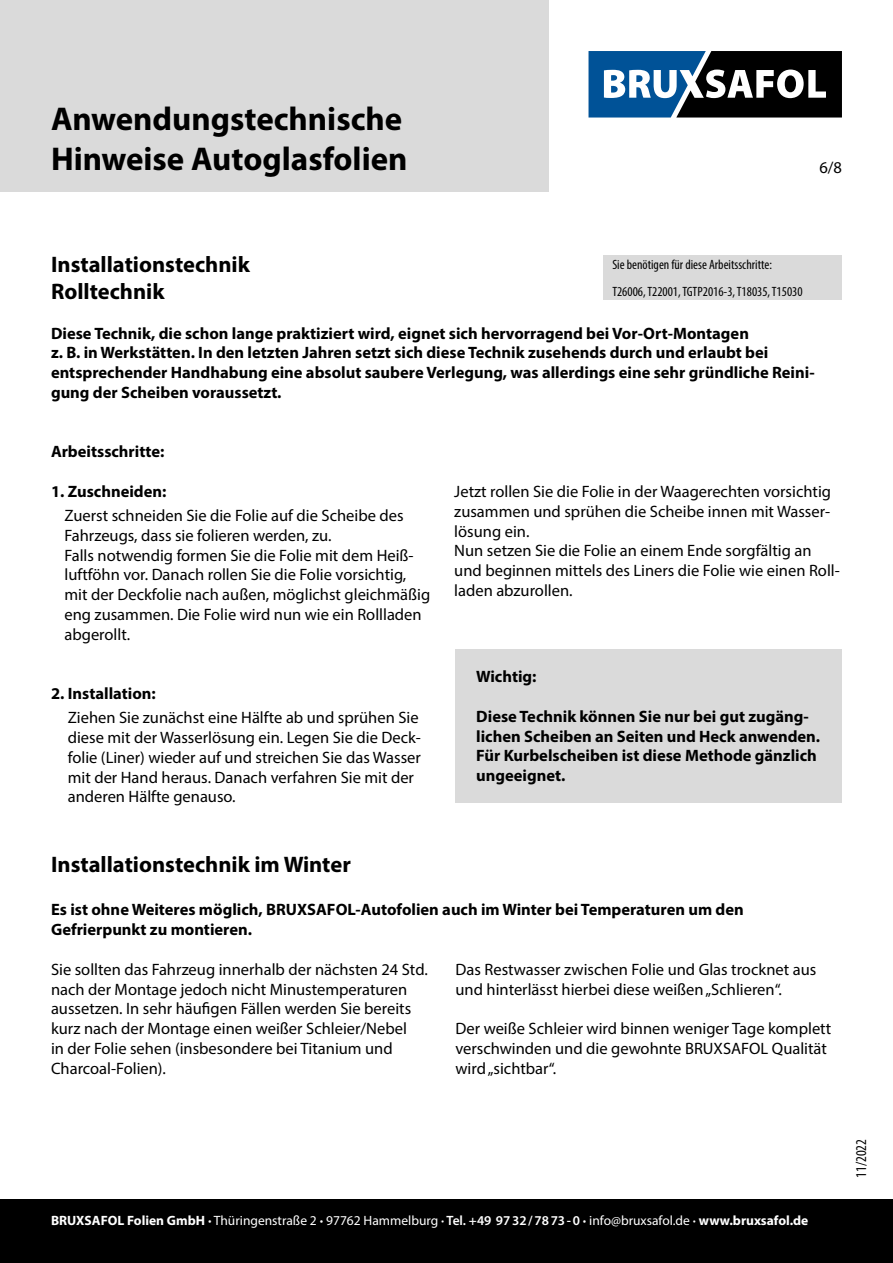
<style>
.page{position:relative;width:893px;height:1263px;background:#fff}
.page>*{position:absolute;margin:0;border:0;box-sizing:border-box;transform-origin:0 0}
.t1{font:700 33px/39.6px "Myriad Pro";color:#000}
.t2{font:700 22.5px/27px "Myriad Pro";color:#000}
.t3{font:16.5px/19.8px "Myriad Pro";color:#000}
.t4{font:700 16.5px/19.8px "Myriad Pro";color:#000}
.t5{font:condensed 15px "Myriad Pro";color:#000}
.t6{font:13.5px "Myriad Pro";color:#fff}
.t7{font:condensed 13.5px/26.2px "Myriad Pro";color:#000}
.s1{font-weight:700}
.s2{font-weight:600}
</style>
<div class="page">
<div style="left:0;top:1199px;width:893px;height:64px;background:#000"></div>
<div style="left:0;top:0;width:549px;height:191px;background:#dadada"></div>
<svg style="left:588px;top:51px;width:254px;height:67px"></svg>
<div style="left:455px;top:649px;width:387px;height:153px;background:#dadada"></div>
<div style="left:604px;top:255px;width:238px;height:45px;background:#dadada"></div>
<h1 class="t1" style="left:51px;top:98px;width:358px">Anwendungstechnische<br>Hinweise Autoglasfolien</h1>
<p class="t3" style="left:819px;top:158px;width:24px">6/8</p>
<h2 class="t2" style="left:51px;top:250px;width:200px">Installationstechnik<br>Rolltechnik</h2>
<p class="t4" style="left:51px;top:323px;width:765px">Diese Technik, die schon lange praktiziert wird, eignet sich hervorragend bei Vor-Ort-Montagen<br>z. B. in Werkstätten. In den letzten Jahren setzt sich diese Technik zusehends durch und erlaubt bei entsprechender Handhabung eine absolut saubere Verlegung, was allerdings eine sehr gründliche Reini&shy;gung der Scheiben voraussetzt.</p>
<p class="t7" style="left:612px;top:252px;width:192px">Sie benötigen für diese Arbeitsschritte:<br>T26006, T22001, TGTP2016-3, T18035, T15030</p>
<p class="t4" style="left:51px;top:441px;width:115px">Arbeitsschritte:</p>
<p class="t4" style="left:51px;top:481px;width:117px">1. Zuschneiden:</p>
<p class="t3" style="left:64px;top:505px;width:367px">Zuerst schneiden Sie die Folie auf die Scheibe des Fahrzeugs, dass sie folieren werden, zu.<br>Falls notwendig formen Sie die Folie mit dem Heiß&shy;luftföhn vor. Danach rollen Sie die Folie vorsichtig, mit der Deckfolie nach außen, möglichst gleichmäßig eng zusammen. Die Folie wird nun wie ein Rollladen abgerollt.</p>
<p class="t4" style="left:51px;top:683px;width:106px">2. Installation:</p>
<p class="t3" style="left:68px;top:707px;width:355px">Ziehen Sie zunächst eine Hälfte ab und sprühen Sie diese mit der Wasserlösung ein. Legen Sie die Deck&shy;folie (Liner) wieder auf und streichen Sie das Wasser mit der Hand heraus. Danach verfahren Sie mit der anderen Hälfte genauso.</p>
<p class="t3" style="left:454px;top:481px;width:387px">Jetzt rollen Sie die Folie in der Waagerechten vorsichtig zusammen und sprühen die Scheibe innen mit Wasser&shy;lösung ein.<br>Nun setzen Sie die Folie an einem Ende sorgfältig an und beginnen mittels des Liners die Folie wie einen Roll&shy;laden abzurollen.</p>
<p class="t4" style="left:476px;top:666px;width:62px">Wichtig:</p>
<p class="t4" style="left:476px;top:706px;width:345px">Diese Technik können Sie nur bei gut zugäng&shy;lichen Scheiben an Seiten und Heck anwenden.<br>Für Kurbelscheiben ist diese Methode gänzlich ungeeignet.</p>
<h2 class="t2" style="left:51px;top:850px;width:301px">Installationstechnik im Winter</h2>
<p class="t4" style="left:51px;top:899px;width:694px">Es ist ohne Weiteres möglich, BRUXSAFOL-Autofolien auch im Winter bei Temperaturen um den<br>Gefrierpunkt zu montieren.</p>
<p class="t3" style="left:51px;top:959px;width:378px">Sie sollten das Fahrzeug innerhalb der nächsten 24 Std. nach der Montage jedoch nicht Minustemperaturen aussetzen. In sehr häufigen Fällen werden Sie bereits kurz nach der Montage einen weißer Schleier/Nebel<br>in der Folie sehen (insbesondere bei Titanium und Charcoal-Folien).</p>
<p class="t3" style="left:455px;top:959px;width:362px">Das Restwasser zwischen Folie und Glas trocknet aus und hinterlässt hierbei diese weißen „Schlieren“.</p>
<p class="t3" style="left:455px;top:1018px;width:377px">Der weiße Schleier wird binnen weniger Tage komplett verschwinden und die gewohnte BRUXSAFOL Qualität wird „sichtbar“.</p>
<p class="t6" style="left:51px;top:1212px;width:759px"><span class="s1">BRUXSAFOL Folien GmbH ·</span> Thüringenstraße 2 <span class="s1">·</span> 97762 Hammelburg <span class="s2">· Tel. +49 9732/7873-0</span> <span class="s1">·</span> info@bruxsafol.de <span class="s2">·</span> <span class="s1">www.bruxsafol.de</span></p>
<p class="t5" style="left:852px;top:1178px;width:40px;rotate:-90deg">11/2022</p>
</div>
